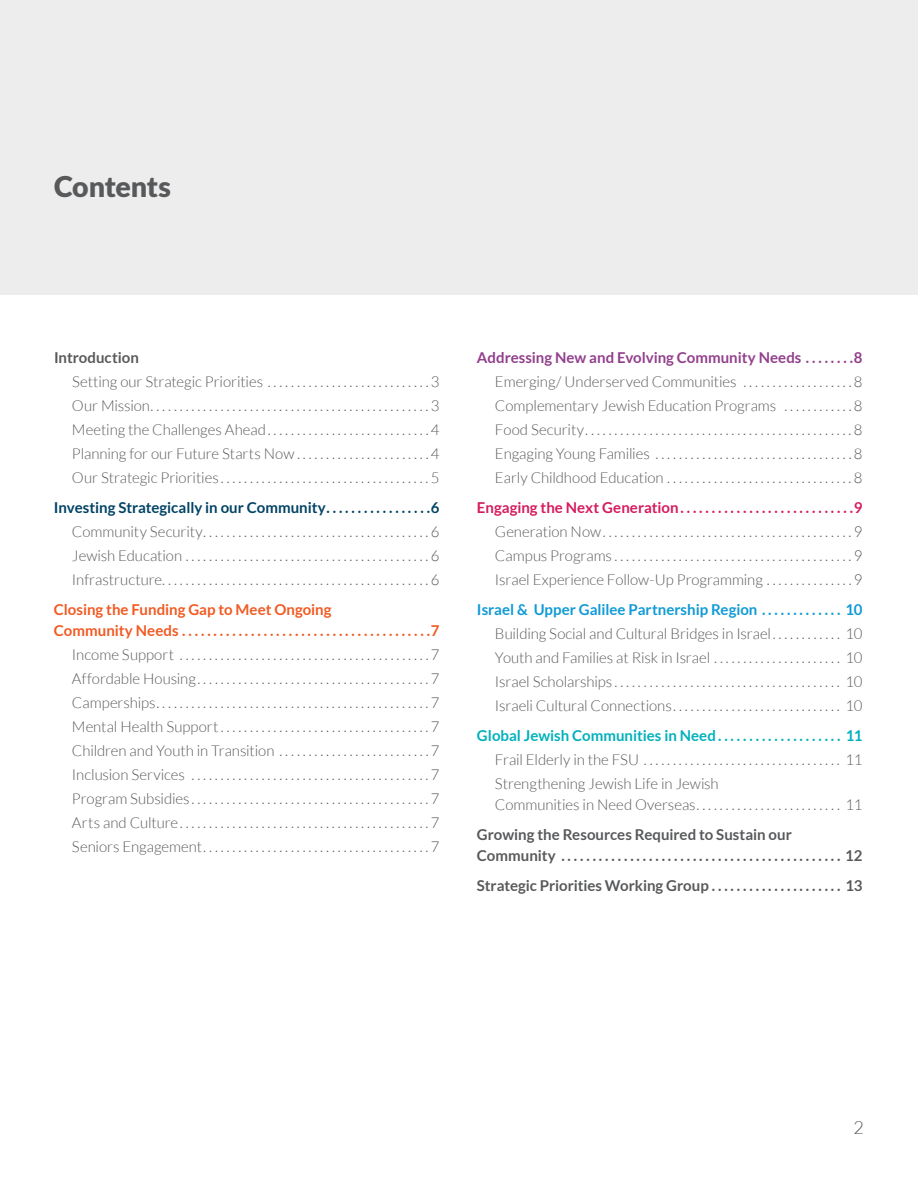
<style>
.page{position:relative;width:918px;height:1188px;background:#fff}
.page>*{position:absolute;margin:0;border:0;box-sizing:border-box;transform-origin:0 0}
.t1{font:900 28.5px "Lato";letter-spacing:-.015em;color:#58595b}
.t2{font:300 18px "Lato";color:#58595b}
.t3{font:300 15px/24px "Lato";letter-spacing:-.005em;color:#58595b;text-align:justify}
.t4{font:700 15px/21px "Lato";letter-spacing:-.005em;color:#58595b}
.t5{font:700 15px/21px "Lato";color:#f15a22}
.t6{font:700 15px "Lato";letter-spacing:-.005em;color:#004365}
.t7{font:700 15px "Lato";letter-spacing:.005em;color:#d51b5e}
.t8{font:700 15px "Lato";color:#109ad6}
.t9{font:700 15px "Lato";color:#00b1bc}
.t10{font:700 15px "Lato";color:#923f8c}
</style>
<div class="page">
<div style="left:0;top:0;width:918px;height:294px;background:#ededee"></div>
<h1 class="t1" style="left:54px;top:170px;width:119px">Contents</h1>
<p class="t4" style="left:54px;top:347px;width:86px">Introduction</p>
<p class="t3" style="left:72px;top:370px;width:369px">Setting our Strategic Priorities . . . . . . . . . . . . . . . . . . . . . . . . . . . 3<br>Our Mission . . . . . . . . . . . . . . . . . . . . . . . . . . . . . . . . . . . . . . . . . . . . . . . 3<br>Meeting the Challenges Ahead . . . . . . . . . . . . . . . . . . . . . . . . . . . 4<br>Planning for our Future Starts Now . . . . . . . . . . . . . . . . . . . . . . 4<br>Our Strategic Priorities . . . . . . . . . . . . . . . . . . . . . . . . . . . . . . . . . . . 5</p>
<p class="t6" style="left:54px;top:499px;width:277px">Investing Strategically in our Community ................</p>
<p class="t6" style="left:431px;top:499px;width:10px">6</p>
<p class="t3" style="left:72px;top:520px;width:369px">Community Security . . . . . . . . . . . . . . . . . . . . . . . . . . . . . . . . . . . . . . 6<br>Jewish Education . . . . . . . . . . . . . . . . . . . . . . . . . . . . . . . . . . . . . . . . . 6<br>Infrastructure . . . . . . . . . . . . . . . . . . . . . . . . . . . . . . . . . . . . . . . . . . . . . 6</p>
<p class="t5" style="left:54px;top:599px;width:279px">Closing the Funding Gap to Meet Ongoing<br>Community Needs ........................................</p>
<p class="t5" style="left:431px;top:620px;width:10px">7</p>
<p class="t3" style="left:72px;top:643px;width:369px">Income Support ...........................................7<br>Affordable Housing . . . . . . . . . . . . . . . . . . . . . . . . . . . . . . . . . . . . . . . 7<br>Camperships . . . . . . . . . . . . . . . . . . . . . . . . . . . . . . . . . . . . . . . . . . . . . . 7<br>Mental Health Support . . . . . . . . . . . . . . . . . . . . . . . . . . . . . . . . . . . 7<br>Children and Youth in Transition . . . . . . . . . . . . . . . . . . . . . . . . . 7<br>Inclusion Services . . . . . . . . . . . . . . . . . . . . . . . . . . . . . . . . . . . . . . . . 7<br>Program Subsidies . . . . . . . . . . . . . . . . . . . . . . . . . . . . . . . . . . . . . . . . 7<br>Arts and Culture . . . . . . . . . . . . . . . . . . . . . . . . . . . . . . . . . . . . . . . . . . 7<br>Seniors Engagement . . . . . . . . . . . . . . . . . . . . . . . . . . . . . . . . . . . . . . 7</p>
<p class="t10" style="left:477px;top:349px;width:329px">Addressing New and Evolving Community Needs ........</p>
<p class="t10" style="left:854px;top:349px;width:10px">8</p>
<p class="t3" style="left:495px;top:370px;width:369px">Emerging/ Underserved Communities . . . . . . . . . . . . . . . . . . 8<br>Complementary Jewish Education Programs . . . . . . . . . . . 8<br>Food Security . . . . . . . . . . . . . . . . . . . . . . . . . . . . . . . . . . . . . . . . . . . . . 8<br>Engaging Young Families . . . . . . . . . . . . . . . . . . . . . . . . . . . . . . . . . 8<br>Early Childhood Education . . . . . . . . . . . . . . . . . . . . . . . . . . . . . . . 8</p>
<p class="t7" style="left:477px;top:499px;width:208px">Engaging the Next Generation ...........................</p>
<p class="t7" style="left:854px;top:499px;width:10px">9</p>
<p class="t3" style="left:495px;top:520px;width:369px">Generation Now . . . . . . . . . . . . . . . . . . . . . . . . . . . . . . . . . . . . . . . . . . 9<br>Campus Programs . . . . . . . . . . . . . . . . . . . . . . . . . . . . . . . . . . . . . . . . 9<br>Israel Experience Follow-Up Programming . . . . . . . . . . . . . . 9</p>
<p class="t8" style="left:477px;top:601px;width:285px">Israel &amp; Upper Galilee Partnership Region ..............</p>
<p class="t8" style="left:845px;top:601px;width:19px">10</p>
<p class="t3" style="left:495px;top:622px;width:369px">Building Social and Cultural Bridges in Israel . . . . . . . . . . . . 10<br>Youth and Families at Risk in Israel . . . . . . . . . . . . . . . . . . . . . . 10<br>Israel Scholarships . . . . . . . . . . . . . . . . . . . . . . . . . . . . . . . . . . . . . . . 10<br>Israeli Cultural Connections . . . . . . . . . . . . . . . . . . . . . . . . . . . . . 10</p>
<p class="t9" style="left:477px;top:727px;width:246px">Global Jewish Communities in Need ....................</p>
<p class="t9" style="left:846px;top:727px;width:18px">11</p>
<p class="t3" style="left:495px;top:748px;width:369px">Frail Elderly in the FSU . . . . . . . . . . . . . . . . . . . . . . . . . . . . . . . . . . 11<br>Strengthening Jewish Life in Jewish</p>
<p class="t3" style="left:495px;top:793px;width:369px">Communities in Need Overseas . . . . . . . . . . . . . . . . . . . . . . . . . 11</p>
<p class="t4" style="left:477px;top:824px;width:316px">Growing the Resources Required to Sustain our<br>Community ..............................................</p>
<p class="t4" style="left:845px;top:845px;width:19px">12</p>
<p class="t4" style="left:477px;top:875px;width:236px">Strategic Priorities Working Group ......................</p>
<p class="t4" style="left:845px;top:875px;width:19px">13</p>
<p class="t2" style="left:854px;top:1118px;width:12px">2</p>
</div>
